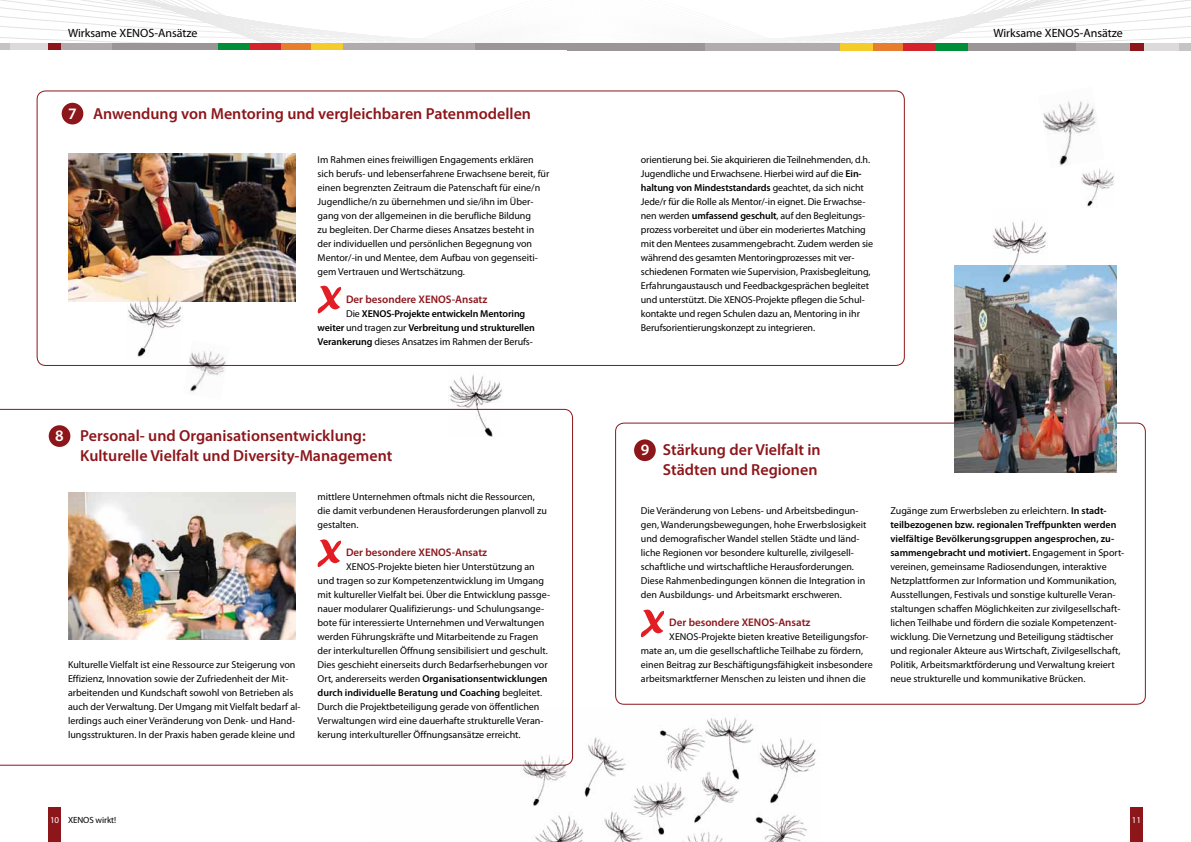
<style>
.page{position:relative;width:1191px;height:842px;background:#fff}
.page>*{position:absolute;margin:0;border:0;box-sizing:border-box;transform-origin:0 0}
.t1{font:600 16px/20px "Myriad Pro";color:#8d161b}
.t2{font:12px "Myriad Pro";color:#000}
.t3{font:600 11px "Myriad Pro";color:#8d161b}
.t4{font:10px/14px "Myriad Pro";color:#000}
.t5{font:600 10px/14px "Myriad Pro";letter-spacing:-.01em;color:#000}
.t6{font:9px "Myriad Pro";letter-spacing:-.01em;color:#000}
.t7{font:9px "Myriad Pro";color:#fff}
.s1{color:#fff}
.s2{font-family:"Frutiger";font-weight:700;font-stretch:condensed;color:#fff}
.s3{font-weight:400}
.s4{font-weight:600}
</style>
<div class="page">
<svg style="left:0;top:0;width:1191px;height:43px"></svg>
<div style="left:48px;top:807px;width:13px;height:35px;background:#8d161b"></div>
<div style="left:1130px;top:807px;width:12px;height:35px;background:#8d161b"></div>
<div style="left:473px;top:43px;width:137px;height:7px;background:#9a9597"></div>
<div style="left:110px;top:43px;width:111px;height:7px;background:#9a9597"></div>
<div style="left:342px;top:43px;width:133px;height:7px;background:#b0acad"></div>
<div style="left:51px;top:43px;width:61px;height:7px;background:#b0acad"></div>
<div style="left:0;top:43px;width:12px;height:7px;background:#c6c3c4"></div>
<div style="left:10px;top:43px;width:38px;height:7px;background:#dddadb"></div>
<div style="left:280px;top:43px;width:31px;height:7px;background:#e77e2d"></div>
<div style="left:249px;top:43px;width:32px;height:7px;background:#d5232e"></div>
<div style="left:218px;top:43px;width:32px;height:7px;background:#008f38"></div>
<div style="left:311px;top:43px;width:32px;height:7px;background:#f4cd2d"></div>
<div style="left:48px;top:43px;width:13px;height:7px;background:#8d161b"></div>
<div style="left:567px;top:43px;width:140px;height:7px;background:#9a9597"></div>
<div style="left:964px;top:43px;width:113px;height:7px;background:#9a9597"></div>
<div style="left:705px;top:43px;width:136px;height:7px;background:#b0acad"></div>
<div style="left:1076px;top:43px;width:76px;height:7px;background:#b0acad"></div>
<div style="left:1178px;top:43px;width:13px;height:7px;background:#c6c3c4"></div>
<div style="left:1142px;top:43px;width:36px;height:7px;background:#dddadb"></div>
<div style="left:872px;top:43px;width:32px;height:7px;background:#e77e2d"></div>
<div style="left:904px;top:43px;width:32px;height:7px;background:#d5232e"></div>
<div style="left:935px;top:43px;width:32px;height:7px;background:#008f38"></div>
<div style="left:840px;top:43px;width:32px;height:7px;background:#f4cd2d"></div>
<div style="left:1130px;top:43px;width:13px;height:7px;background:#8d161b"></div>
<svg style="left:0;top:409px;width:573px;height:356px"></svg>
<img style="left:69px;top:492px;width:227px;height:147px">
<div style="left:62px;top:103px;width:21px;height:21px;background:#8d161b;border-radius:50%"></div>
<img style="left:69px;top:154px;width:227px;height:147px">
<div style="left:634px;top:439px;width:22px;height:22px;background:#8d161b;border-radius:50%"></div>
<img style="left:955px;top:266px;width:161px;height:207px">
<img style="left:992px;top:220px;width:55px;height:63px">
<img style="left:1043px;top:101px;width:53px;height:65px">
<img style="left:448px;top:365px;width:54px;height:71px">
<img style="left:1081px;top:162px;width:33px;height:46px">
<img style="left:371px;top:708px;width:445px;height:134px">
<img style="left:128px;top:284px;width:54px;height:73px">
<img style="left:183px;top:351px;width:47px;height:41px">
<svg style="left:318px;top:286px;width:22px;height:27px"></svg>
<svg style="left:317px;top:539px;width:23px;height:28px"></svg>
<svg style="left:641px;top:610px;width:22px;height:27px"></svg>
<p class="t2" style="left:68px;top:26px;width:131px">Wirksame XENOS-Ansätze</p>
<p class="t2" style="left:993px;top:26px;width:131px">Wirksame XENOS-Ansätze</p>
<h1 class="t1" style="left:68px;top:103px;width:476px"><span class="s1">7</span> Anwendung von Mentoring und vergleichbaren Patenmodellen <span class="s2">n</span></h1>
<p class="t4" style="left:317px;top:152px;width:233px">Im Rahmen eines freiwilligen Engagements erklären sich berufs- und lebenserfahrene Erwachsene bereit, für einen begrenzten Zeitraum die Patenschaft für eine/n Jugendliche/n zu übernehmen und sie/ihn im Über&shy;gang von der allgemeinen in die berufliche Bildung<br>zu begleiten. Der Charme dieses Ansatzes besteht in der individuellen und persönlichen Begegnung von Mentor/-in und Mentee, dem Aufbau von gegenseiti&shy;gem Vertrauen und Wertschätzung.</p>
<p class="t3" style="left:346px;top:292px;width:143px">Der besondere XENOS-Ansatz</p>
<p class="t5" style="left:317px;top:306px;width:219px;text-indent:29px"><span class="s3">Die</span> XENOS-Projekte entwickeln Mentoring weiter <span class="s3">und tragen zur</span> Verbreitung und strukturellen<br>Verankerung <span class="s3">dieses Ansatzes im Rahmen der Berufs-</span></p>
<h1 class="t1" style="left:80px;top:425px;width:313px;text-indent:-25px"><span class="s1">8</span> Personal- und Organisationsentwicklung:<br>Kulturelle Vielfalt und Diversity-Management</h1>
<p class="t4" style="left:317px;top:490px;width:231px">mittlere Unternehmen oftmals nicht die Ressourcen, die damit verbundenen Herausforderungen planvoll zu gestalten.</p>
<p class="t3" style="left:346px;top:546px;width:143px">Der besondere XENOS-Ansatz</p>
<p class="t4" style="left:317px;top:560px;width:234px;text-indent:28px">XENOS-Projekte bieten hier Unterstützung an und tragen so zur Kompetenzentwicklung im Umgang mit kultureller Vielfalt bei. Über die Entwicklung passge&shy;nauer modularer Qualifizierungs- und Schulungsange&shy;bote für interessierte Unternehmen und Verwaltungen werden Führungskräfte und Mitarbeitende zu Fragen der interkulturellen Öffnung sensibilisiert und geschult.<br>Dies geschieht einerseits durch Bedarfserhebungen vor Ort, andererseits werden <span class="s4">Organisationsentwicklungen durch individuelle Beratung und Coaching</span> begleitet.<br>Durch die Projektbeteiligung gerade von öffentlichen Verwaltungen wird eine dauerhafte strukturelle Veran&shy;kerung interkultureller Öffnungsansätze erreicht.</p>
<p class="t4" style="left:68px;top:657px;width:234px">Kulturelle Vielfalt ist eine Ressource zur Steigerung von Effizienz, Innovation sowie der Zufriedenheit der Mit&shy;arbeitenden und Kundschaft sowohl von Betrieben als auch der Verwaltung. Der Umgang mit Vielfalt bedarf al&shy;lerdings auch einer Veränderung von Denk- und Hand&shy;lungsstrukturen. In der Praxis haben gerade kleine und</p>
<p class="t4" style="left:641px;top:152px;width:234px">orientierung bei. Sie akquirieren die Teilnehmenden, d.h.<br>Jugendliche und Erwachsene. Hierbei wird auf die <span class="s4">Ein&shy;haltung von Mindeststandards</span> geachtet, da sich nicht Jede/r für die Rolle als Mentor/-in eignet. Die Erwachse&shy;nen werden <span class="s4">umfassend geschult</span>, auf den Begleitungs&shy;prozess vorbereitet und über ein moderiertes Matching mit den Mentees zusammengebracht. Zudem werden sie während des gesamten Mentoringprozesses mit ver&shy;schiedenen Formaten wie Supervision, Praxisbegleitung, Erfahrungaustausch und Feedbackgesprächen begleitet und unterstützt. Die XENOS-Projekte pflegen die Schul&shy;kontakte und regen Schulen dazu an, Mentoring in ihr Berufsorientierungskonzept zu integrieren.</p>
<h1 class="t1" style="left:641px;top:439px;width:181px;text-align:right"><span class="s1">9</span> Stärkung der Vielfalt in<br>Städten und Regionen</h1>
<p class="t4" style="left:641px;top:504px;width:227px">Die Veränderung von Lebens- und Arbeitsbedingun&shy;gen, Wanderungsbewegungen, hohe Erwerbslosigkeit und demografischer Wandel stellen Städte und länd&shy;liche Regionen vor besondere kulturelle, zivilgesell&shy;schaftliche und wirtschaftliche Herausforderungen.<br>Diese Rahmenbedingungen können die Integration in den Ausbildungs- und Arbeitsmarkt erschweren.</p>
<p class="t3" style="left:669px;top:616px;width:143px">Der besondere XENOS-Ansatz</p>
<p class="t4" style="left:641px;top:630px;width:233px;text-indent:28px">XENOS-Projekte bieten kreative Beteiligungsfor&shy;mate an, um die gesellschaftliche Teilhabe zu fördern, einen Beitrag zur Beschäftigungsfähigkeit insbesondere arbeitsmarktferner Menschen zu leisten und ihnen die</p>
<p class="t4" style="left:890px;top:504px;width:235px">Zugänge zum Erwerbsleben zu erleichtern. <span class="s4">In stadt&shy;teilbezogenen bzw. regionalen Treffpunkten werden vielfältige Bevölkerungsgruppen angesprochen, zu&shy;sammengebracht und motiviert.</span> Engagement in Sport&shy;vereinen, gemeinsame Radiosendungen, interaktive Netzplattformen zur Information und Kommunikation, Ausstellungen, Festivals und sonstige kulturelle Veran&shy;staltungen schaffen Möglichkeiten zur zivilgesellschaft&shy;lichen Teilhabe und fördern die soziale Kompetenzent&shy;wicklung. Die Vernetzung und Beteiligung städtischer und regionaler Akteure aus Wirtschaft, Zivilgesellschaft, Politik, Arbeitsmarktförderung und Verwaltung kreiert neue strukturelle und kommunikative Brücken.</p>
<p class="t6" style="left:50px;top:814px;width:68px"><span class="s1">10</span> XENOS wirkt!</p>
<p class="t7" style="left:1131px;top:814px;width:11px">11</p>
</div>
